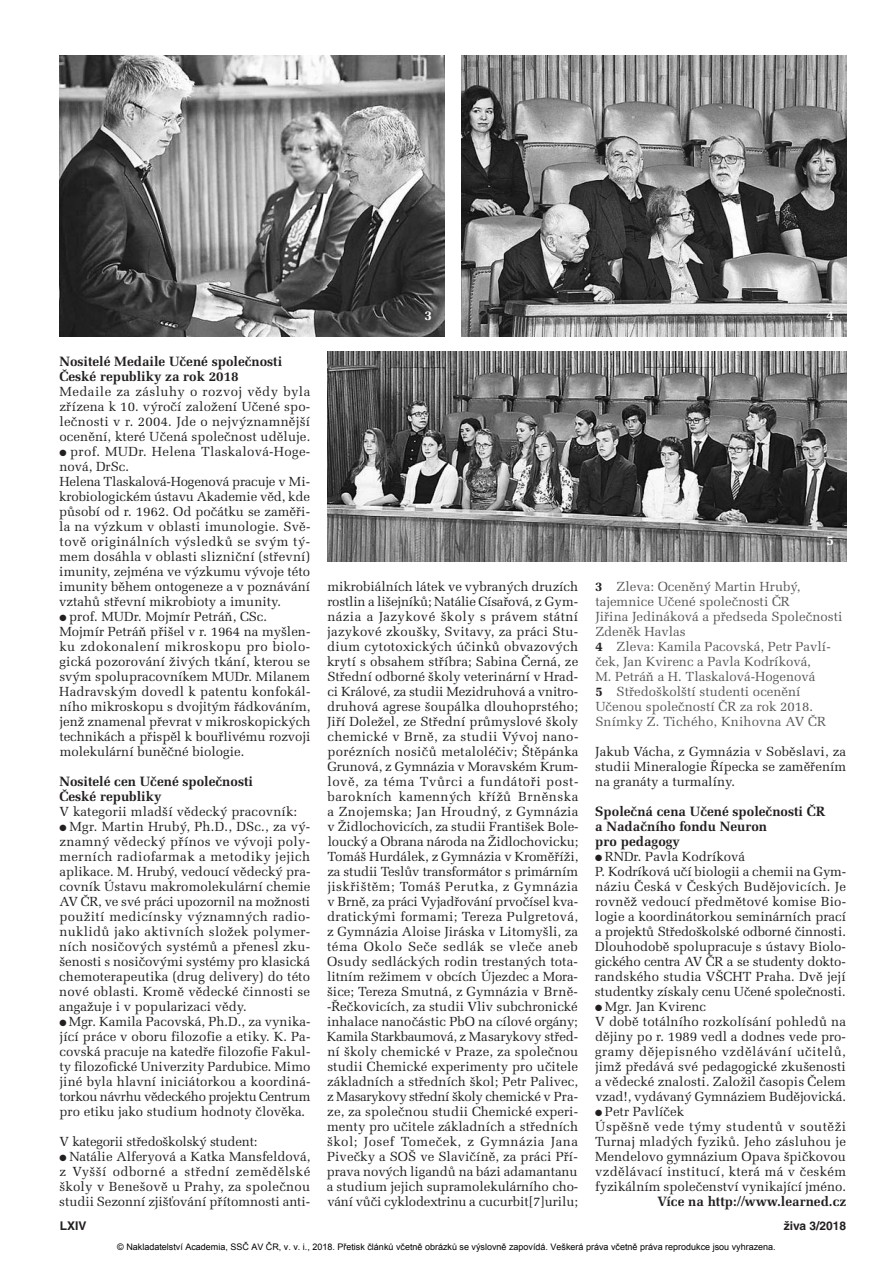
<style>
.page{position:relative;width:893px;height:1263px;background:#fff}
.page>*{position:absolute;margin:0;border:0;box-sizing:border-box;transform-origin:0 0}
.t1{font:700 13.5px/15px "Melior CE";color:#231f20}
.t2{font:700 13.5px "Melior CE";color:#fff}
.t3{font:13.2px/15px "Melior CE";color:#231f20;text-align:justify}
.t4{font:13.2px/15px "Melior CE";color:#57585a}
.t5{font:700 12px "Helvetica CE";color:#231f20}
.t6{font:9px "Arial";color:#000}
.s1{font-weight:700;color:#231f20}
</style>
<div class="page">
<img style="left:327px;top:351px;width:519px;height:210px">
<img style="left:461px;top:55px;width:385px;height:281px">
<img style="left:60px;top:55px;width:384px;height:281px">
<p class="t1" style="left:60px;top:356px;width:224px">Nositelé Medaile Učené společnosti<br>České republiky za rok 2018</p>
<p class="t3" style="left:59px;top:386px;width:252px">Medaile za zásluhy o rozvoj vědy byla zřízena k 10. výročí založení Učené spo&shy;lečnosti v r. 2004. Jde o nejvýznamnější ocenění, které Učená společnost uděluje.</p>
<p class="t3" style="left:59px;top:446px;width:253px;text-align:left">● prof. MUDr. Helena Tlaskalová-Hoge - nová, DrSc.<br>Helena Tlaskalová-Hogenová pracuje v Mi - krobiologickém ústavu Akademie věd, kde působí od r. 1962. Od počátku se zaměři&shy;la na výzkum v oblasti imunologie. Svě&shy;tově originálních výsledků se svým tý - mem dosáhla v oblasti slizniční (střevní) imunity, zejména ve výzkumu vývoje této imunity během ontogeneze a v poznávání vztahů střevní mikrobioty a imunity.</p>
<p class="t3" style="left:59px;top:611px;width:253px;text-align:left">● prof. MUDr. Mojmír Petráň, CSc.<br>Mojmír Petráň přišel v r. 1964 na myšlen&shy;ku zdokonalení mikroskopu pro biolo - gická pozorování živých tkání, kterou se svým spolupracovníkem MUDr. Milanem Hadravským dovedl k patentu konfokál&shy;ního mikroskopu s dvojitým řádkováním, jenž znamenal převrat v mikroskopických technikách a přispěl k bouřlivému rozvoji molekulární buněčné biologie.</p>
<p class="t1" style="left:60px;top:776px;width:195px">Nositelé cen Učené společnosti<br>České republiky</p>
<p class="t3" style="left:60px;top:806px;width:239px">V kategorii mladší vědecký pracovník:</p>
<p class="t3" style="left:59px;top:821px;width:253px">● Mgr. Martin Hrubý, Ph.D., DSc., za vý - znamný vědecký přínos ve vývoji poly&shy;merních radiofarmak a metodiky jejich aplikace. M. Hrubý, vedoucí vědecký pra&shy;covník Ústavu makromolekulární chemie AV ČR, ve své práci upozornil na možnosti použití medicínsky významných radio&shy;nuklidů jako aktivních složek polymer&shy;ních nosičových systémů a přenesl zku&shy;šenosti s nosičovými systémy pro klasická chemoterapeutika (drug delivery) do této nové oblasti. Kromě vědecké činnosti se angažuje i v popularizaci vědy.</p>
<p class="t3" style="left:59px;top:1016px;width:252px">● Mgr. Kamila Pacovská, Ph.D., za vynika&shy;jící práce v oboru filozofie a etiky. K. Pa - covská pracuje na katedře filozofie Fakul&shy;ty filozofické Univerzity Pardubice. Mimo jiné byla hlavní iniciátorkou a koordiná&shy;torkou návrhu vědeckého projektu Centrum pro etiku jako studium hodnoty člověka.</p>
<p class="t3" style="left:60px;top:1136px;width:199px">V kategorii středoškolský student:</p>
<p class="t3" style="left:59px;top:1151px;width:253px">● Natálie Alferyová a Katka Mansfeldová, z Vyšší odborné a střední zemědělské školy v Benešově u Prahy, za společnou studii Sezonní zjišťování přítomnosti anti-</p>
<p class="t2" style="left:425px;top:311px;width:9px">3</p>
<p class="t2" style="left:826px;top:311px;width:9px">4</p>
<p class="t3" style="left:327px;top:581px;width:253px">mikrobiálních látek ve vybraných druzích rostlin a lišejníků; Natálie Císařová, z Gym&shy;názia a Jazykové školy s právem státní jazykové zkoušky, Svitavy, za práci Stu&shy;dium cytotoxických účinků obvazových krytí s obsahem stříbra; Sabina Černá, ze Střední odborné školy veterinární v Hrad&shy;ci Králové, za studii Mezidruhová a vnitro - druhová agrese šoupálka dlouhoprstého; Jiří Doležel, ze Střední průmyslové školy chemické v Brně, za studii Vývoj nano&shy;porézních nosičů metaloléčiv; Štěpánka Grunová, z Gymnázia v Moravském Krum&shy;lově, za téma Tvůrci a fundátoři post - barokních kamenných křížů Brněnska a Znojemska; Jan Hroudný, z Gymnázia v Židlochovicích, za studii František Bole&shy;loucký a Obrana národa na Židlochovicku; Tomáš Hurdálek, z Gymnázia v Kroměříži, za studii Teslův transformátor s primárním jiskřištěm; Tomáš Perutka, z Gymnázia v Brně, za práci Vyjadřování prvočísel kva&shy;dratickými formami; Tereza Pulgretová, z Gymnázia Aloise Jiráska v Litomyšli, za téma Okolo Seče sedlák se vleče aneb Osudy sedláckých rodin trestaných tota&shy;litním režimem v obcích Újezdec a Mora&shy;šice; Tereza Smutná, z Gymnázia v Brně--Řečkovicích, za studii Vliv subchronické inhalace nanočástic PbO na cílové orgány; Kamila Starkbaumová, z Masarykovy střed&shy;ní školy chemické v Praze, za společnou studii Chemické experimenty pro učitele základních a středních škol; Petr Palivec, z Masarykovy střední školy chemické v Pra&shy;ze, za společnou studii Chemické experi&shy;menty pro učitele základních a středních škol; Josef Tomeček, z Gymnázia Jana Pivečky a SOŠ ve Slavičíně, za práci Pří&shy;prava nových ligandů na bázi adamantanu a studium jejich supramolekulárního cho&shy;vání vůči cyklodextrinu a cucurbit[7]urilu;</p>
<p class="t2" style="left:826px;top:535px;width:9px">5</p>
<p class="t4" style="left:595px;top:581px;width:249px"><span class="s1">3</span> Zleva: Oceněný Martin Hrubý, tajemnice Učené společnosti ČR<br>Jiřina Jedináková a předseda Společnosti<br>Zdeněk Havlas<br><span class="s1">4</span> Zleva: Kamila Pacovská, Petr Pavlí&shy;ček, Jan Kvirenc a Pavla Kodríková,<br>M. Petráň a H. Tlaskalová-Hogenová<br><span class="s1">5</span> Středoškolští studenti ocenění<br>Učenou společností ČR za rok 2018.<br>Snímky Z. Tichého, Knihovna AV ČR</p>
<p class="t3" style="left:595px;top:746px;width:252px">Jakub Vácha, z Gymnázia v Soběslavi, za studii Mineralogie Řípecka se zaměřením na granáty a turmalíny.</p>
<p class="t1" style="left:595px;top:806px;width:232px">Společná cena Učené společnosti ČR a Nadačního fondu Neuron<br>pro pedagogy</p>
<p class="t3" style="left:595px;top:851px;width:253px;text-align:left">● RNDr. Pavla Kodríková<br>P. Kodríková učí biologii a chemii na Gym&shy;náziu Česká v Českých Budějovicích. Je rovněž vedoucí předmětové komise Bio&shy;logie a koordinátorkou seminárních prací a projektů Středoškolské odborné činnosti.<br>Dlouhodobě spolupracuje s ústavy Biolo&shy;gického centra AV ČR a se studenty dokto&shy;randského studia VŠCHT Praha. Dvě její studentky získaly cenu Učené společnosti.</p>
<p class="t3" style="left:595px;top:1001px;width:253px;text-align:left">● Mgr. Jan Kvirenc<br>V době totálního rozkolísání pohledů na dějiny po r. 1989 vedl a dodnes vede pro&shy;gramy dějepisného vzdělávání učitelů, jimž předává své pedagogické zkušenosti a vědecké znalosti. Založil časopis Čelem vzad!, vydávaný Gymnáziem Budějovická.</p>
<p class="t3" style="left:595px;top:1106px;width:252px;text-align:left">● Petr Pavlíček<br>Úspěšně vede týmy studentů v soutěži Turnaj mladých fyziků. Jeho zásluhou je Mendelovo gymnázium Opava špičkovou vzdělávací institucí, která má v českém fyzikálním společenství vynikající jméno.</p>
<p class="t1" style="left:657px;top:1196px;width:190px">Více na http://www.learned.cz</p>
<p class="t5" style="left:60px;top:1221px;width:28px">LXIV</p>
<p class="t5" style="left:784px;top:1221px;width:64px">živa 3/2018</p>
<p class="t6" style="left:117px;top:1241px;width:660px">© Nakladatelství Academia, SSČ AV ČR, v. v. i., 2018. Přetisk článků včetně obrázků se výslovně zapovídá. Veškerá práva včetně práva reprodukce jsou vyhrazena.</p>
</div>
